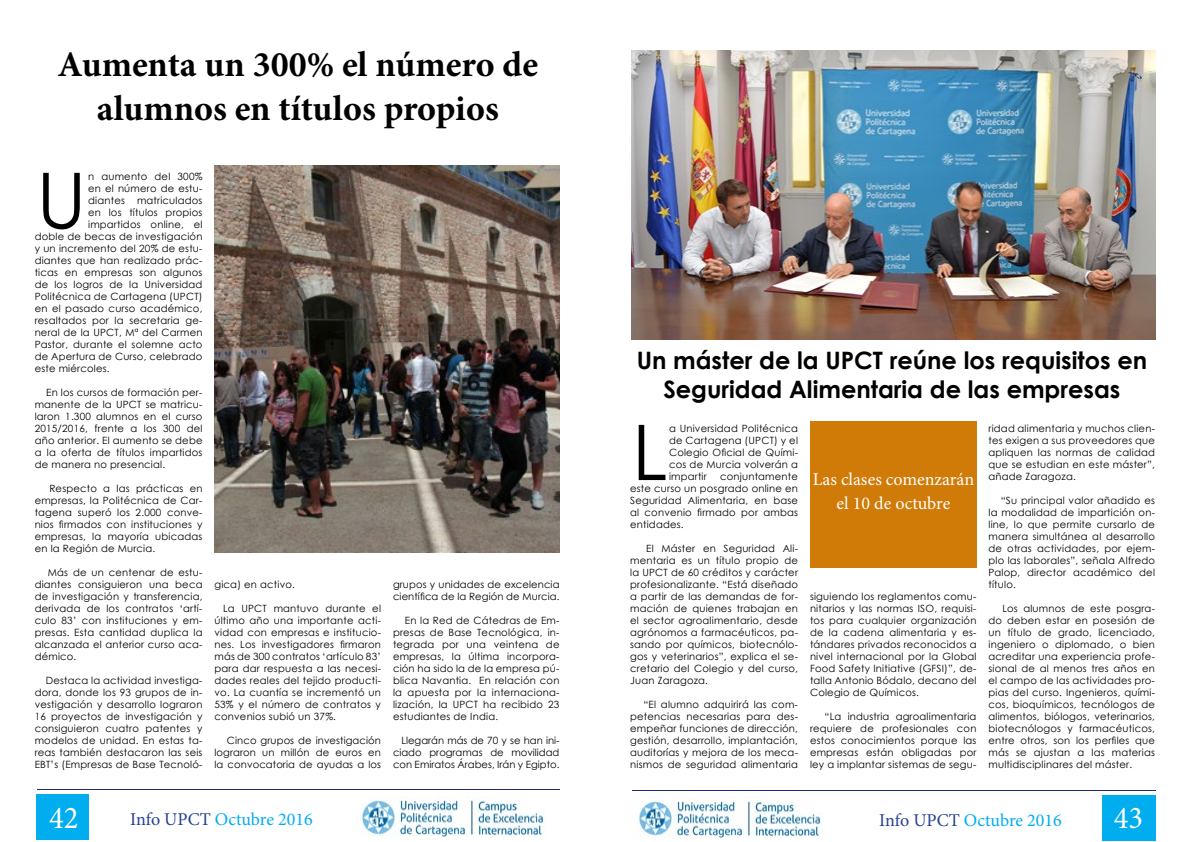
<style>
.page{position:relative;width:1191px;height:842px;background:#fff}
.page>*{position:absolute;margin:0;border:0;box-sizing:border-box;transform-origin:0 0}
.t1{font:76.8px "Century Gothic";color:#000}
.t2{font:700 36px/43.2px "Minion Pro";color:#000;text-align:center}
.t3{font:31.8px "Minion Pro";color:#fff;scale:.96 1}
.t4{font:700 24px/28.8px "Century Gothic";color:#000;text-align:center}
.t5{font:18px "Minion Pro";color:#00aeef}
.t6{font:18px/24px "Minion Pro";color:#fff;text-align:center}
.t7{font:10px/12px "Century Gothic";letter-spacing:.02em;color:#000;text-align:justify}
.s1{color:#25408f}
</style>
<div class="page">
<div style="left:37px;top:794px;width:52px;height:45px;background:#00aeef"></div>
<hr style="left:37px;top:789px;width:522px;height:1px;background:#1d2b7a">
<hr style="left:633px;top:790px;width:522px;height:1px;background:#1d2b7a">
<img style="left:361px;top:797px;width:184px;height:40px">
<div style="left:1102px;top:795px;width:52px;height:46px;background:#00aeef"></div>
<hr style="left:632px;top:790px;width:522px;height:1px;background:#1d2b7a">
<img style="left:638px;top:797px;width:184px;height:41px">
<img style="left:214px;top:165px;width:345px;height:387px">
<img style="left:631px;top:50px;width:524px;height:289px">
<div style="left:810px;top:421px;width:166px;height:146px;background:#d07b07"></div>
<h2 class="t2" style="left:57px;top:43px;width:482px">Aumenta un 300% el número de alumnos en títulos propios</h2>
<h1 class="t1" style="left:36px;top:147px;width:52px">U</h1>
<p class="t7" style="left:88px;top:170px;width:116px">n aumento del 300%</p>
<p class="t7" style="left:88px;top:182px;width:116px">en el número de estu-</p>
<p class="t7" style="left:88px;top:194px;width:116px">diantes matriculados</p>
<p class="t7" style="left:88px;top:206px;width:116px">en los títulos propios</p>
<p class="t7" style="left:88px;top:218px;width:116px">impartidos online, el</p>
<p class="t7" style="left:35px;top:230px;width:169px">doble de becas de investigación</p>
<p class="t7" style="left:35px;top:242px;width:169px">y un incremento del 20% de estu-</p>
<p class="t7" style="left:35px;top:254px;width:169px">diantes que han realizado prác-</p>
<p class="t7" style="left:35px;top:266px;width:169px">ticas en empresas son algunos</p>
<p class="t7" style="left:35px;top:278px;width:169px">de los logros de la Universidad</p>
<p class="t7" style="left:35px;top:290px;width:169px">Politécnica de Cartagena (UPCT)</p>
<p class="t7" style="left:35px;top:302px;width:169px">en el pasado curso académico,</p>
<p class="t7" style="left:35px;top:314px;width:169px">resaltados por la secretaria ge-</p>
<p class="t7" style="left:35px;top:326px;width:169px">neral de la UPCT, Mª del Carmen</p>
<p class="t7" style="left:35px;top:338px;width:169px">Pastor, durante el solemne acto</p>
<p class="t7" style="left:35px;top:350px;width:169px">de Apertura de Curso, celebrado</p>
<p class="t7" style="left:35px;top:362px;width:76px">este miércoles.</p>
<p class="t7" style="left:35px;top:386px;width:169px;text-indent:11px">En los cursos de formación per&shy;manente de la UPCT se matricu&shy;laron 1.300 alumnos en el curso 2015/2016, frente a los 300 del año anterior. El aumento se debe a la oferta de títulos impartidos de manera no presencial.</p>
<p class="t7" style="left:35px;top:482px;width:169px;text-indent:15px">Respecto a las prácticas en empresas, la Politécnica de Car&shy;tagena superó los 2.000 conve&shy;nios firmados con instituciones y empresas, la mayoría ubicadas en la Región de Murcia.</p>
<p class="t7" style="left:35px;top:566px;width:169px;text-indent:13px">Más de un centenar de estu&shy;diantes consiguieron una beca de investigación y transferencia, derivada de los contratos ‘artí&shy;culo 83’ con instituciones y em&shy;presas. Esta cantidad duplica la alcanzada el anterior curso aca&shy;démico.</p>
<p class="t7" style="left:35px;top:674px;width:169px;text-indent:11px">Destaca la actividad investiga&shy;dora, donde los 93 grupos de in&shy;vestigación y desarrollo lograron 16 proyectos de investigación y consiguieron cuatro patentes y modelos de unidad. En estas ta&shy;reas también destacaron las seis EBT’s (Empresas de Base Tecnoló-</p>
<p class="t7" style="left:214px;top:578px;width:82px">gica) en activo.</p>
<p class="t7" style="left:214px;top:602px;width:168px;text-indent:9px">La UPCT mantuvo durante el último año una importante acti&shy;vidad con empresas e institucio&shy;nes. Los investigadores firmaron más de 300 contratos ‘artículo 83’ para dar respuesta a las necesi&shy;dades reales del tejido producti&shy;vo. La cuantía se incrementó un 53% y el número de contratos y convenios subió un 37%.</p>
<p class="t7" style="left:214px;top:734px;width:168px;text-indent:12px">Cinco grupos de investigación lograron un millón de euros en la convocatoria de ayudas a los</p>
<p class="t7" style="left:393px;top:578px;width:168px">grupos y unidades de excelencia científica de la Región de Murcia.</p>
<p class="t7" style="left:393px;top:614px;width:168px;text-indent:12px">En la Red de Cátedras de Em&shy;presas de Base Tecnológica, in&shy;tegrada por una veintena de empresas, la última incorpora&shy;ción ha sido la de la empresa pú&shy;blica Navantia. En relación con la apuesta por la internaciona&shy;lización, la UPCT ha recibido 23 estudiantes de India.</p>
<p class="t7" style="left:393px;top:734px;width:168px;text-indent:8px">Llegarán más de 70 y se han ini&shy;ciado programas de movilidad con Emiratos Árabes, Irán y Egipto.</p>
<h3 class="t4" style="left:636px;top:345px;width:512px">Un máster de la UPCT reúne los requisitos en<br>Seguridad Alimentaria de las empresas</h3>
<h1 class="t1" style="left:632px;top:399px;width:37px">L</h1>
<p class="t7" style="left:669px;top:422px;width:130px">a Universidad Politécnica de Cartagena (UPCT) y el Colegio Oficial de Quími&shy;cos de Murcia volverán a impartir</p>
<p class="t7" style="left:988px;top:422px;width:168px">ridad alimentaria y muchos clien&shy;tes exigen a sus proveedores que apliquen las normas de calidad que se estudian en este máster”, añade Zaragoza.</p>
<p class="t7" style="left:988px;top:494px;width:168px;text-indent:12px">“Su principal valor añadido es la modalidad de impartición on&shy;line, lo que permite cursarlo de manera simultánea al desarrollo de otras actividades, por ejem&shy;plo las laborales”, señala Alfredo Palop, director académico del título.</p>
<p class="t7" style="left:988px;top:602px;width:168px;text-indent:14px">Los alumnos de este posgra&shy;do deben estar en posesión de un título de grado, licenciado, ingeniero o diplomado, o bien acreditar una experiencia profe&shy;sional de al menos tres años en el campo de las actividades pro&shy;pias del curso. Ingenieros, quími&shy;cos, bioquímicos, tecnólogos de alimentos, biólogos, veterinarios, biotecnólogos y farmacéuticos, entre otros, son los perfiles que más se ajustan a las materias multidisciplinares del máster.</p>
<h3 class="t6" style="left:812px;top:467px;width:163px">Las clases comenzarán el 10 de octubre</h3>
<p class="t7" style="left:630px;top:470px;width:169px;text-indent:90px">conjuntamente este curso un posgrado online en Seguridad Alimentaria, en base al convenio firmado por ambas entidades.</p>
<p class="t7" style="left:630px;top:542px;width:169px;text-indent:16px">El Máster en Seguridad Ali&shy;mentaria es un título propio de la UPCT de 60 créditos y carácter profesionalizante. “Está diseñado a partir de las demandas de for&shy;mación de quienes trabajan en el sector agroalimentario, desde agrónomos a farmacéuticos, pa&shy;sando por químicos, biotecnólo&shy;gos y veterinarios”, explica el se&shy;cretario del Colegio y del curso, Juan Zaragoza.</p>
<p class="t7" style="left:630px;top:698px;width:169px;text-indent:13px">“El alumno adquirirá las com&shy;petencias necesarias para des&shy;empeñar funciones de dirección, gestión, desarrollo, implantación, auditorías y mejora de los meca&shy;nismos de seguridad alimentaria</p>
<p class="t7" style="left:810px;top:590px;width:168px">siguiendo los reglamentos comu&shy;nitarios y las normas ISO, requisi&shy;tos para cualquier organización de la cadena alimentaria y es&shy;tándares privados reconocidos a nivel internacional por la Global Food Safety Initiative (GFSI)”, de&shy;talla Antonio Bódalo, decano del Colegio de Químicos.</p>
<p class="t7" style="left:810px;top:710px;width:168px;text-indent:15px">“La industria agroalimentaria requiere de profesionales con estos conocimientos porque las empresas están obligadas por ley a implantar sistemas de segu-</p>
<h3 class="t3" style="left:49px;top:797px;width:32px">42</h3>
<h3 class="t3" style="left:1122px;top:797px;width:17px">3</h3>
<h3 class="t5" style="left:130px;top:807px;width:184px"><span class="s1">Info UPCT</span> Octubre 2016</h3>
<h3 class="t5" style="left:879px;top:808px;width:184px"><span class="s1">Info UPCT</span> Octubre 2016</h3>
<h3 class="t3" style="left:1113px;top:797px;width:32px">43</h3>
</div>
